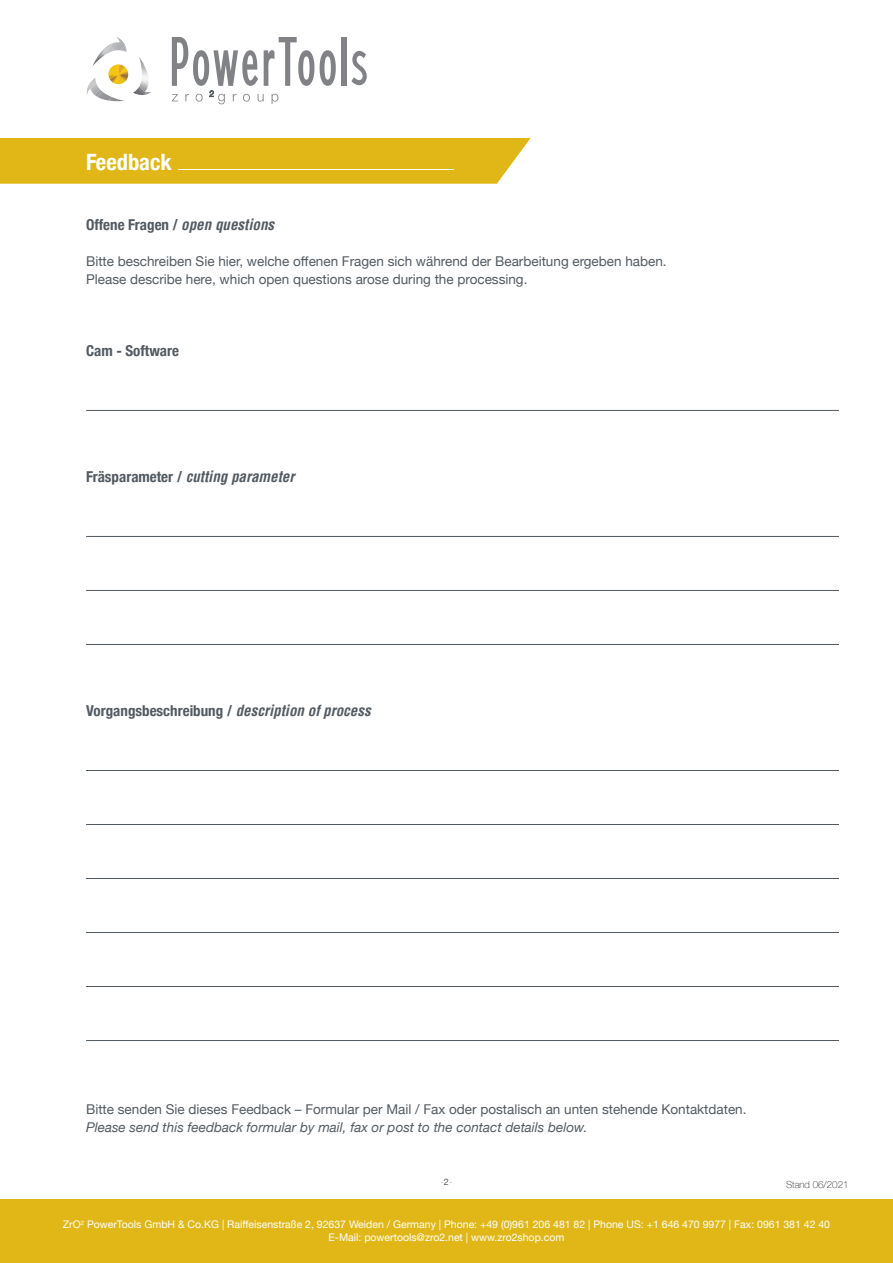
<style>
.page{position:relative;width:893px;height:1263px;background:#fff}
.page>*{position:absolute;margin:0;border:0;box-sizing:border-box;transform-origin:0 0}
.t1{font:700 condensed 22.5px "Helvetica Neue";color:#fff}
.t2{font:700 condensed 15px "Helvetica Neue";color:#525a61}
.t3{font:italic 700 condensed 15px "Helvetica";color:#525a61}
.t4{font:13.5px "Helvetica Neue";color:#525a61}
.t5{font:italic 13.5px "Helvetica Neue";color:#525a61}
.t6{font:10.5px "Helvetica Neue";color:#fff}
.t7{font:100 9.75px "Helvetica Neue";color:#231f20}
.t8{font:100 9px "Helvetica Neue";color:#525a61}
.s1{font-family:"Helvetica";font-style:italic}
.s2{font-family:"Helvetica Neue";font-style:normal}
.s3{font-weight:400}
</style>
<div class="page">
<hr style="left:86px;top:410px;width:753px;height:1px;background:#525a61">
<hr style="left:86px;top:536px;width:753px;height:1px;background:#525a61">
<hr style="left:86px;top:590px;width:753px;height:1px;background:#525a61">
<hr style="left:86px;top:644px;width:753px;height:1px;background:#525a61">
<hr style="left:86px;top:770px;width:753px;height:1px;background:#525a61">
<hr style="left:86px;top:824px;width:753px;height:1px;background:#525a61">
<hr style="left:86px;top:878px;width:753px;height:1px;background:#525a61">
<hr style="left:86px;top:932px;width:753px;height:1px;background:#525a61">
<hr style="left:86px;top:986px;width:753px;height:1px;background:#525a61">
<hr style="left:86px;top:1040px;width:753px;height:1px;background:#525a61">
<div style="left:0;top:1199px;width:893px;height:64px;background:#e0b717"></div>
<svg style="left:92px;top:37px;width:35px;height:29px"></svg>
<svg style="left:133px;top:57px;width:16px;height:38px"></svg>
<img style="left:100px;top:92px;width:12px;height:8px">
<svg style="left:108px;top:97px;width:16px;height:4px"></svg>
<svg style="left:87px;top:78px;width:15px;height:20px"></svg>
<img style="left:108px;top:64px;width:20px;height:20px">
<svg style="left:320px;top:50px;width:16px;height:36px"></svg>
<svg style="left:172px;top:37px;width:142px;height:67px"></svg>
<svg style="left:351px;top:51px;width:16px;height:35px"></svg>
<div style="left:342px;top:37px;width:5px;height:49px;background:#808285"></div>
<div style="left:0;top:138px;width:531px;height:46px;background:#e0b717"></div>
<hr style="left:178px;top:169px;width:276px;height:1px;background:#fff">
<p class="t1" style="left:86px;top:143px;width:87px">Feedback</p>
<p class="t2" style="left:86px;top:212px;width:190px">Offene Fragen / <span class="s1">open questions</span></p>
<p class="t4" style="left:86px;top:252px;width:582px">Bitte beschreiben Sie hier, welche offenen Fragen sich während der Bearbeitung ergeben haben.</p>
<p class="t4" style="left:86px;top:270px;width:443px">Please describe here, which open questions arose during the processing.</p>
<p class="t2" style="left:86px;top:338px;width:94px">Cam - Software</p>
<p class="t3" style="left:86px;top:467px;width:210px"><span class="s2">Fräsparameter /</span> cutting parameter</p>
<p class="t2" style="left:86px;top:698px;width:286px">Vorgangsbeschreibung / <span class="s1">description of process</span></p>
<p class="t4" style="left:86px;top:1099px;width:662px">Bitte senden Sie dieses Feedback – Formular per Mail / Fax oder postalisch an unten stehende Kontaktdaten.</p>
<p class="t5" style="left:86px;top:1117px;width:503px">Please send this feedback formular by mail, fax or post to the contact details below.</p>
<p class="t8" style="left:441px;top:1175px;width:13px">-<span class="s3">2</span>-</p>
<p class="t7" style="left:786px;top:1177px;width:64px">Stand 06/2021</p>
<p class="t6" style="left:63px;top:1217px;width:769px">ZrO<sup>2</sup> PowerTools GmbH &amp; Co.KG | Raiffeisenstraße 2, 92637 Weiden / Germany | Phone: +49 (0)961 206 481 82 | Phone US: +1 646 470 9977 | Fax: 0961 381 42 40</p>
<p class="t6" style="left:329px;top:1229px;width:237px">E-Mail: powertools@zro2.net | www.zro2shop.com</p>
</div>
